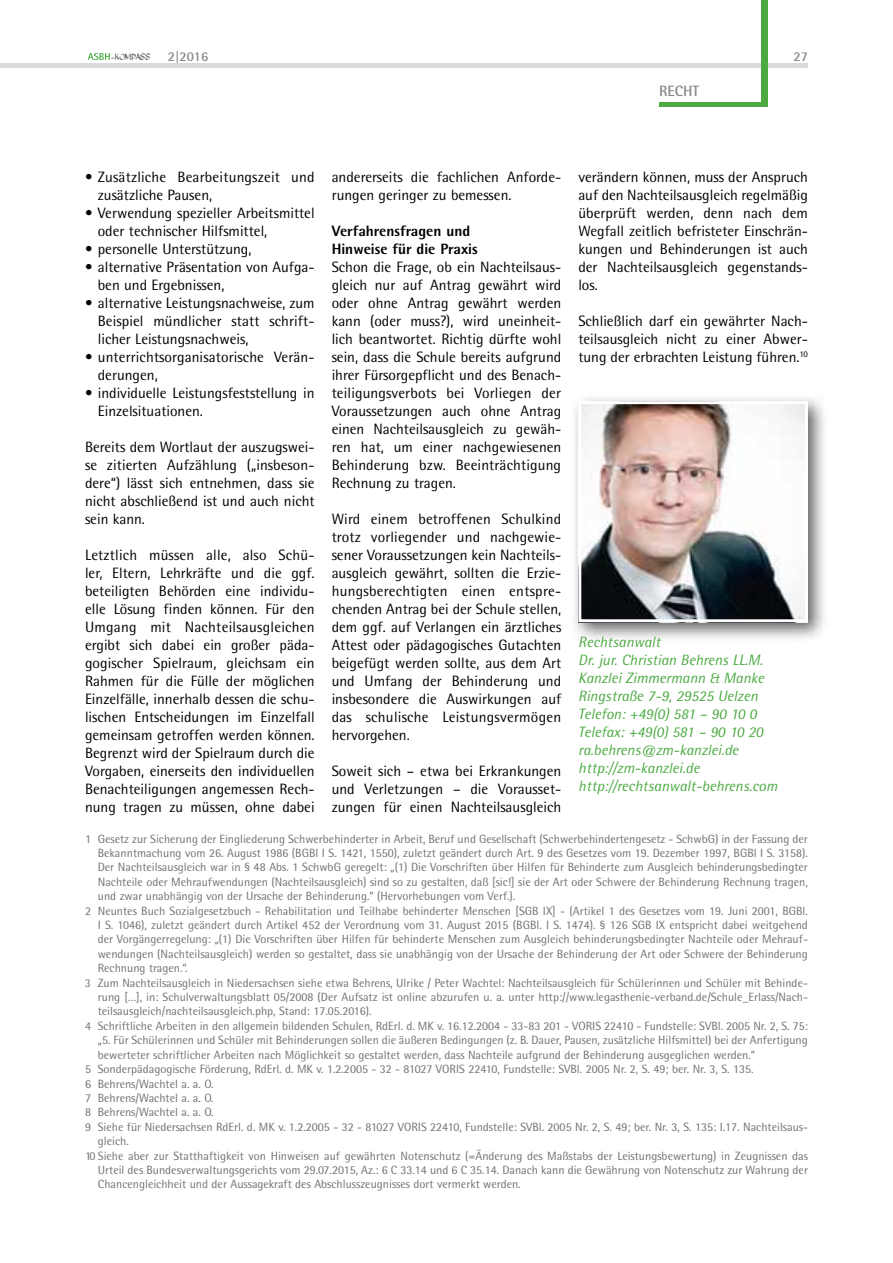
<style>
.page{position:relative;width:893px;height:1263px;background:#fff}
.page>*{position:absolute;margin:0;border:0;box-sizing:border-box;transform-origin:0 0}
.t1{font:15px/18px "Rotis Semi Sans";color:#000;text-align:justify}
.t2{font:italic 15px/18px "Rotis Semi Sans";color:#4daa43}
.t3{font:800 15px/18px "Rotis Semi Sans";color:#000}
.t4{font:700 15px "Rotis Semi Sans";color:#87888a}
.t5{font:700 13.5px "Rotis Semi Sans";color:#87888a}
.t6{font:12px "Rotis Semi Sans";color:#707172}
.t7{font:9.3px "Sundayscript";color:#58585a}
</style>
<div class="page">
<hr style="left:0;top:64px;width:808px;height:4px;background:#d9dadb">
<div style="left:761px;top:0;width:6px;height:106px;background:#4daa43"></div>
<hr style="left:659px;top:102px;width:108px;height:4px;background:#4daa43">
<svg style="left:88px;top:53px;width:22px;height:7px"></svg>
<img style="left:574px;top:398px;width:250px;height:241px">
<img style="left:582px;top:405px;width:222px;height:213px">
<div style="left:578px;top:401px;width:230px;height:221px;border:3px solid #fff"></div>
<p class="t7" style="left:111px;top:52px;width:41px">-KOMPASS</p>
<p class="t5" style="left:168px;top:48px;width:42px">2|2016</p>
<p class="t4" style="left:659px;top:82px;width:42px">RECHT</p>
<p class="t5" style="left:793px;top:48px;width:16px">27</p>
<p class="t1" style="left:98px;top:167px;width:218px;text-indent:-13px">• Zusätzliche Bearbeitungszeit und zusätzliche Pausen,</p>
<p class="t1" style="left:98px;top:203px;width:218px;text-indent:-13px">• Verwendung spezieller Arbeitsmittel oder technischer Hilfsmittel,</p>
<p class="t1" style="left:85px;top:239px;width:168px">• personelle Unterstützung,</p>
<p class="t1" style="left:98px;top:257px;width:218px;text-indent:-13px">• alternative Präsentation von Aufga&shy;ben und Ergebnissen,</p>
<p class="t1" style="left:98px;top:293px;width:218px;text-indent:-13px">• alternative Leistungsnachweise, zum Beispiel mündlicher statt schrift&shy;licher Leistungsnachweis,</p>
<p class="t1" style="left:98px;top:347px;width:218px;text-indent:-13px">• unterrichtsorganisatorische Verän&shy;derungen,</p>
<p class="t1" style="left:98px;top:383px;width:218px;text-indent:-13px">• individuelle Leistungsfeststellung in<br>Einzelsituationen.</p>
<p class="t1" style="left:85px;top:437px;width:231px">Bereits dem Wortlaut der auszugswei&shy;se zitierten Aufzählung („insbeson&shy;dere“) lässt sich entnehmen, dass sie nicht abschließend ist und auch nicht sein kann.</p>
<p class="t1" style="left:85px;top:545px;width:231px">Letztlich müssen alle, also Schü&shy;ler, Eltern, Lehrkräfte und die ggf. beteiligten Behörden eine individu&shy;elle Lösung finden können. Für den Umgang mit Nachteilsausgleichen ergibt sich dabei ein großer päda&shy;gogischer Spielraum, gleichsam ein Rahmen für die Fülle der möglichen Einzelfälle, innerhalb dessen die schu&shy;lischen Entscheidungen im Einzelfall gemeinsam getroffen werden können.<br>Begrenzt wird der Spielraum durch die Vorgaben, einerseits den individuellen Benachteiligungen angemessen Rech&shy;nung tragen zu müssen, ohne dabei</p>
<p class="t1" style="left:332px;top:167px;width:231px">andererseits die fachlichen Anforde&shy;rungen geringer zu bemessen.</p>
<p class="t3" style="left:332px;top:221px;width:148px">Verfahrensfragen und<br>Hinweise für die Praxis</p>
<p class="t1" style="left:332px;top:257px;width:231px">Schon die Frage, ob ein Nachteilsaus&shy;gleich nur auf Antrag gewährt wird oder ohne Antrag gewährt werden kann (oder muss?), wird uneinheit&shy;lich beantwortet. Richtig dürfte wohl sein, dass die Schule bereits aufgrund ihrer Fürsorgepflicht und des Benach&shy;teiligungsverbots bei Vorliegen der Voraussetzungen auch ohne Antrag einen Nachteilsausgleich zu gewäh&shy;ren hat, um einer nachgewiesenen Behinderung bzw. Beeinträchtigung Rechnung zu tragen.</p>
<p class="t1" style="left:332px;top:509px;width:231px">Wird einem betroffenen Schulkind trotz vorliegender und nachgewie&shy;sener Voraussetzungen kein Nachteils&shy;ausgleich gewährt, sollten die Erzie&shy;hungsberechtigten einen entspre&shy;chenden Antrag bei der Schule stellen, dem ggf. auf Verlangen ein ärztliches Attest oder pädagogisches Gutachten beigefügt werden sollte, aus dem Art und Umfang der Behinderung und insbesondere die Auswirkungen auf das schulische Leistungsvermögen hervorgehen.</p>
<p class="t1" style="left:332px;top:761px;width:231px">Soweit sich – etwa bei Erkrankungen und Verletzungen – die Vorausset&shy;zungen für einen Nachteilsausgleich</p>
<p class="t1" style="left:578px;top:167px;width:231px">verändern können, muss der Anspruch auf den Nachteilsausgleich regelmäßig überprüft werden, denn nach dem Wegfall zeitlich befristeter Einschrän&shy;kungen und Behinderungen ist auch der Nachteilsausgleich gegenstands&shy;los.</p>
<p class="t1" style="left:578px;top:311px;width:231px">Schließlich darf ein gewährter Nach&shy;teilsausgleich nicht zu einer Abwer&shy;tung der erbrachten Leistung führen.<sup>10</sup></p>
<p class="t2" style="left:578px;top:632px;width:201px">Rechtsanwalt<br>Dr. jur. Christian Behrens LL.M.<br>Kanzlei Zimmermann &amp; Manke<br>Ringstraße 7-9, 29525 Uelzen<br>Telefon: +49(0) 581 – 90 10 0<br>Telefax: +49(0) 581 – 90 10 20 ra.behrens@zm-kanzlei.de http://zm-kanzlei.de http://rechtsanwalt-behrens.com</p>
<p class="t6" style="left:85px;top:831px;width:724px">1 Gesetz zur Sicherung der Eingliederung Schwerbehinderter in Arbeit, Beruf und Gesellschaft (Schwerbehindertengesetz - SchwbG) in der Fassung der</p>
<p class="t6" style="left:98px;top:846px;width:712px">Bekanntmachung vom 26. August 1986 (BGBl I S. 1421, 1550), zuletzt geändert durch Art. 9 des Gesetzes vom 19. Dezember 1997, BGBl I S. 3158).</p>
<p class="t6" style="left:98px;top:860px;width:712px">Der Nachteilsausgleich war in § 48 Abs. 1 SchwbG geregelt: „(1) Die Vorschriften über Hilfen für Behinderte zum Ausgleich behinderungsbedingter</p>
<p class="t6" style="left:98px;top:875px;width:712px">Nachteile oder Mehraufwendungen (Nachteilsausgleich) sind so zu gestalten, daß [sic!] sie der Art oder Schwere der Behinderung Rechnung tragen,</p>
<p class="t6" style="left:98px;top:889px;width:419px">und zwar unabhängig von der Ursache der Behinderung.“ (Hervorhebungen vom Verf.).</p>
<p class="t6" style="left:85px;top:903px;width:724px">2 Neuntes Buch Sozialgesetzbuch - Rehabilitation und Teilhabe behinderter Menschen [SGB IX] - (Artikel 1 des Gesetzes vom 19. Juni 2001, BGBl.</p>
<p class="t6" style="left:98px;top:918px;width:712px">I S. 1046), zuletzt geändert durch Artikel 452 der Verordnung vom 31. August 2015 (BGBl. I S. 1474). § 126 SGB IX entspricht dabei weitgehend</p>
<p class="t6" style="left:98px;top:932px;width:712px">der Vorgängerregelung: „(1) Die Vorschriften über Hilfen für behinderte Menschen zum Ausgleich behinderungsbedingter Nachteile oder Mehrauf-</p>
<p class="t6" style="left:98px;top:947px;width:712px">wendungen (Nachteilsausgleich) werden so gestaltet, dass sie unabhängig von der Ursache der Behinderung der Art oder Schwere der Behinderung</p>
<p class="t6" style="left:98px;top:961px;width:91px">Rechnung tragen.“.</p>
<p class="t6" style="left:85px;top:975px;width:724px">3 Zum Nachteilsausgleich in Niedersachsen siehe etwa Behrens, Ulrike / Peter Wachtel: Nachteilsausgleich für Schülerinnen und Schüler mit Behinde-</p>
<p class="t6" style="left:98px;top:990px;width:712px">rung […], in: Schulverwaltungsblatt 05/2008 (Der Aufsatz ist online abzurufen u. a. unter http://www.legasthenie-verband.de/Schule_Erlass/Nach-</p>
<p class="t6" style="left:98px;top:1004px;width:275px">teilsausgleich/nachteilsausgleich.php, Stand: 17.05.2016).</p>
<p class="t6" style="left:85px;top:1019px;width:724px">4 Schriftliche Arbeiten in den allgemein bildenden Schulen, RdErl. d. MK v. 16.12.2004 - 33-83 201 - VORIS 22410 - Fundstelle: SVBl. 2005 Nr. 2, S. 75:</p>
<p class="t6" style="left:98px;top:1033px;width:712px">„5. Für Schülerinnen und Schüler mit Behinderungen sollen die äußeren Bedingungen (z. B. Dauer, Pausen, zusätzliche Hilfsmittel) bei der Anfertigung</p>
<p class="t6" style="left:98px;top:1047px;width:659px">bewerteter schriftlicher Arbeiten nach Möglichkeit so gestaltet werden, dass Nachteile aufgrund der Behinderung ausgeglichen werden.“</p>
<p class="t6" style="left:85px;top:1062px;width:670px">5 Sonderpädagogische Förderung, RdErl. d. MK v. 1.2.2005 - 32 - 81027 VORIS 22410, Fundstelle: SVBl. 2005 Nr. 2, S. 49; ber. Nr. 3, S. 135.</p>
<p class="t6" style="left:85px;top:1076px;width:130px">6 Behrens/Wachtel a. a. O.</p>
<p class="t6" style="left:85px;top:1091px;width:130px">7 Behrens/Wachtel a. a. O.</p>
<p class="t6" style="left:85px;top:1105px;width:130px">8 Behrens/Wachtel a. a. O.</p>
<p class="t6" style="left:85px;top:1119px;width:724px">9 Siehe für Niedersachsen RdErl. d. MK v. 1.2.2005 - 32 - 81027 VORIS 22410, Fundstelle: SVBl. 2005 Nr. 2, S. 49; ber. Nr. 3, S. 135: I.17. Nachteilsaus-</p>
<p class="t6" style="left:98px;top:1134px;width:32px">gleich.</p>
<p class="t6" style="left:85px;top:1148px;width:724px">10 Siehe aber zur Statthaftigkeit von Hinweisen auf gewährten Notenschutz (=Änderung des Maßstabs der Leistungsbewertung) in Zeugnissen das</p>
<p class="t6" style="left:98px;top:1163px;width:712px">Urteil des Bundesverwaltungsgerichts vom 29.07.2015, Az.: 6 C 33.14 und 6 C 35.14. Danach kann die Gewährung von Notenschutz zur Wahrung der</p>
<p class="t6" style="left:98px;top:1177px;width:424px">Chancengleichheit und der Aussagekraft des Abschlusszeugnisses dort vermerkt werden.</p>
</div>
